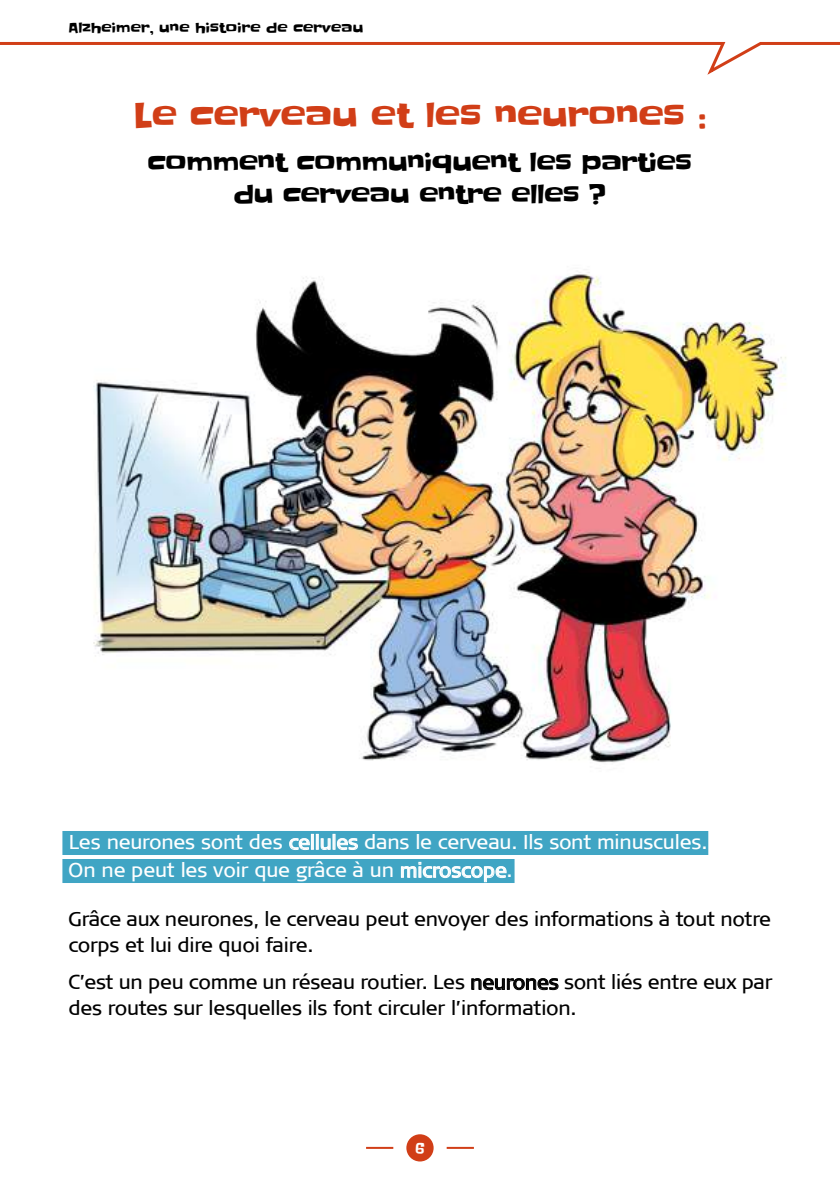
<style>
.page{position:relative;width:840px;height:1191px;background:#fff}
.page>*{position:absolute;margin:0;border:0;box-sizing:border-box;transform-origin:0 0}
.t1{font:34px "Slackey";letter-spacing:-.01em;color:#d13e17}
.t2{font:26px/32px "Slackey";letter-spacing:-.02em;color:#000;text-align:center}
.t3{font:20px/26px "Signa Normal";letter-spacing:-.01em;color:#000}
.t4{font:20px/28px "Signa Normal";letter-spacing:-.01em;color:#fff}
.t5{font:14px "Slackey";color:#000}
.t6{font:14px "Slackey";color:#fff}
</style>
<div class="page">
<svg style="left:0;top:42px;width:839px;height:33px"></svg>
<div style="left:406px;top:1134px;width:27px;height:27px;background:#d13e17;border-radius:50%"></div>
<hr style="left:366px;top:1146px;width:27px;height:2px;background:#d13e17">
<hr style="left:446px;top:1146px;width:27px;height:2px;background:#d13e17">
<div style="left:62px;top:831px;width:646px;height:24px;background:#40a5c4"></div>
<div style="left:62px;top:859px;width:452px;height:24px;background:#40a5c4"></div>
<svg style="left:289px;top:834px;width:41px;height:16px"></svg>
<svg style="left:336px;top:838px;width:22px;height:12px"></svg>
<svg style="left:401px;top:862px;width:105px;height:20px"></svg>
<svg style="left:471px;top:978px;width:87px;height:12px"></svg>
<img style="left:93px;top:272px;width:693px;height:491px">
<p class="t5" style="left:68px;top:18px;width:296px">Alzheimer, une histoire de cerveau</p>
<h1 class="t1" style="left:133px;top:92px;width:574px">Le cerveau et les neurones :</h1>
<h2 class="t2" style="left:148px;top:146px;width:545px">comment communiquent les parties du cerveau entre elles ?</h2>
<p class="t4" style="left:68px;top:828px;width:640px">Les neurones sont des cellules dans le cerveau. Ils sont minuscules.<br>On ne peut les voir que grâce à un microscope.</p>
<p class="t3" style="left:68px;top:906px;width:704px">Grâce aux neurones, le cerveau peut envoyer des informations à tout notre corps et lui dire quoi faire.</p>
<p class="t3" style="left:68px;top:969px;width:705px">C’est un peu comme un réseau routier. Les neurones sont liés entre eux par des routes sur lesquelles ils font circuler l’information.</p>
<p class="t6" style="left:415px;top:1138px;width:11px">6</p>
</div>
